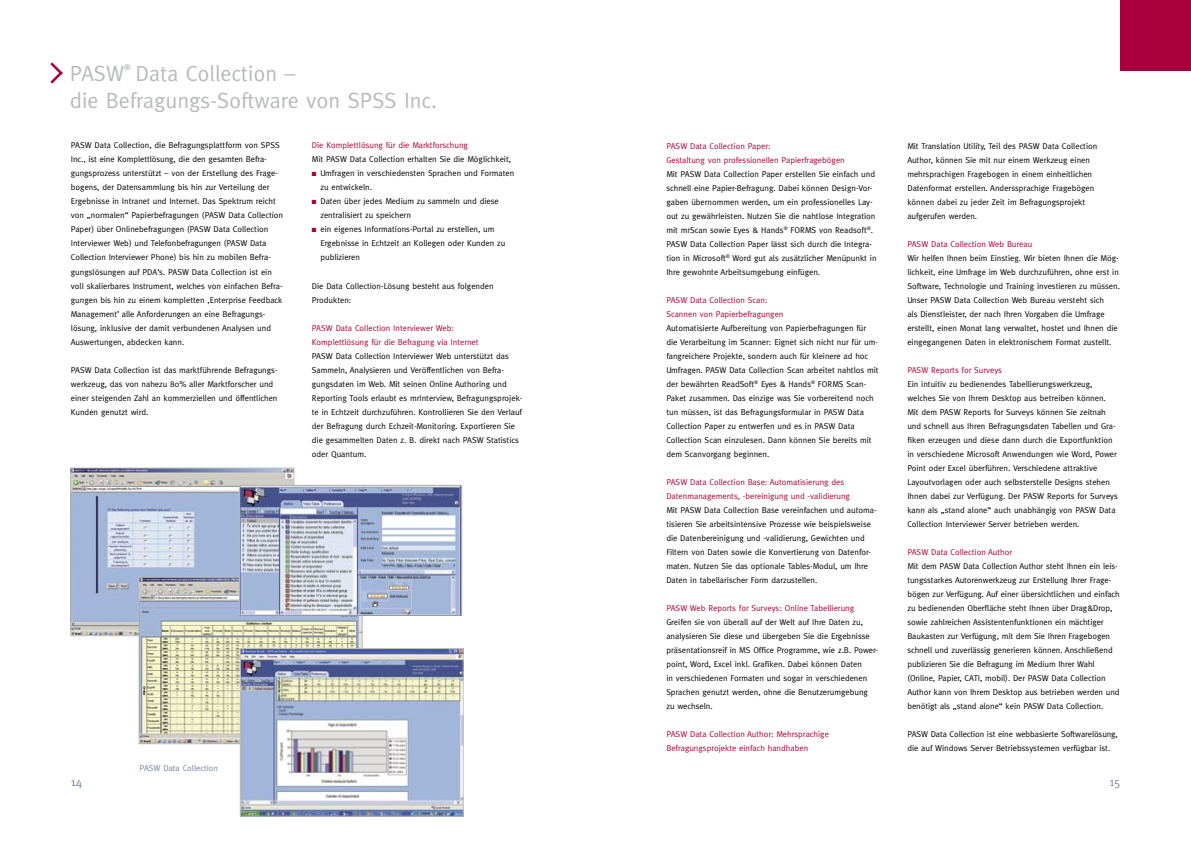
<style>
.page{position:relative;width:1191px;height:842px;background:#fff}
.page>*{position:absolute;margin:0;border:0;box-sizing:border-box;transform-origin:0 0}
.head{font:22px "Meta";color:#b8babb}
.t1{font:12px "Meta";color:#74869b}
.copy{font:8.5px/14px "Meta";color:#000}
.copy-2{font:8.5px "Meta";color:#a9003d}
.copy-3{font:8.5px "Meta";color:#74869b}
.head-2{font:700 8px "Meta";color:#b8babb}
.s1{color:#a9003d}
</style>
<div class="page">
<div style="left:1120px;top:0;width:71px;height:71px;background:#a9003d"></div>
<img style="left:73px;top:470px;width:219px;height:164px">
<div style="left:71px;top:468px;width:223px;height:168px;border:1px solid #c0c0c0"></div>
<img style="left:141px;top:579px;width:219px;height:163px">
<div style="left:139px;top:577px;width:223px;height:167px;border:1px solid #c0c0c0"></div>
<img style="left:241px;top:487px;width:219px;height:126px">
<div style="left:239px;top:485px;width:223px;height:130px;border:1px solid #c0c0c0"></div>
<img style="left:242px;top:650px;width:219px;height:164px">
<div style="left:240px;top:648px;width:223px;height:168px;border:1px solid #c0c0c0"></div>
<svg style="left:50px;top:62px;width:13px;height:22px"></svg>
<p class="head" style="left:70px;top:60px;width:56px">PASW</p>
<p class="head-2" style="left:124px;top:62px;width:8px">®</p>
<p class="head" style="left:136px;top:60px;width:161px">Data Collection –</p>
<p class="head" style="left:70px;top:87px;width:368px">die Befragungs-Software von SPSS Inc.</p>
<p class="copy" style="left:71px;top:138px;width:214px">PASW Data Collection, die Befragungsplattform von SPSS Inc., ist eine Komplettlösung, die den gesamten Befra&shy;gungsprozess unterstützt – von der Erstellung des Frage&shy;bogens, der Datensammlung bis hin zur Verteilung der Ergebnisse in Intranet und Internet. Das Spektrum reicht von „normalen“ Papierbefragungen (PASW Data Collection Paper) über Onlinebefragungen (PASW Data Collection Interviewer Web) und Telefonbefragungen (PASW Data Collection Interviewer Phone) bis hin zu mobilen Befra&shy;gungslösungen auf PDA‘s. PASW Data Collection ist ein voll skalierbares Instrument, welches von einfachen Befra&shy;gungen bis hin zu einem kompletten ‚Enterprise Feedback Management’ alle Anforderungen an eine Befragungs&shy;lösung, inklusive der damit verbundenen Analysen und Auswertungen, abdecken kann.</p>
<p class="copy" style="left:71px;top:362px;width:208px">PASW Data Collection ist das marktführende Befragungs&shy;werkzeug, das von nahezu 80% aller Marktforscher und einer steigenden Zahl an kommerziellen und öffentlichen Kunden genutzt wird.</p>
<p class="copy-2" style="left:312px;top:141px;width:158px">Die Komplettlösung für die Marktforschung</p>
<p class="copy" style="left:312px;top:152px;width:201px">Mit PASW Data Collection erhalten Sie die Möglichkeit,</p>
<p class="copy" style="left:312px;top:166px;width:204px"><span class="s1">■</span> Umfragen in verschiedensten Sprachen und Formaten</p>
<p class="copy" style="left:320px;top:180px;width:53px">zu entwickeln.</p>
<p class="copy" style="left:312px;top:194px;width:188px"><span class="s1">■</span> Daten über jedes Medium zu sammeln und diese</p>
<p class="copy" style="left:320px;top:208px;width:92px">zentralisiert zu speichern</p>
<p class="copy" style="left:312px;top:222px;width:184px"><span class="s1">■</span> ein eigenes Informations-Portal zu erstellen, um</p>
<p class="copy" style="left:320px;top:236px;width:186px">Ergebnisse in Echtzeit an Kollegen oder Kunden zu publizieren</p>
<p class="copy" style="left:312px;top:278px;width:183px">Die Data Collection-Lösung besteht aus folgenden<br>Produkten:</p>
<p class="copy-2" style="left:312px;top:323px;width:144px">PASW Data Collection Interviewer Web:</p>
<p class="copy-2" style="left:312px;top:337px;width:168px">Komplettlösung für die Befragung via Internet</p>
<p class="copy" style="left:312px;top:348px;width:212px">PASW Data Collection Interviewer Web unterstützt das Sammeln, Analysieren und Veröffentlichen von Befra&shy;gungsdaten im Web. Mit seinen Online Authoring und Reporting Tools erlaubt es mrInterview, Befragungsprojek&shy;te in Echtzeit durchzuführen. Kontrollieren Sie den Verlauf der Befragung durch Echzeit-Monitoring. Exportieren Sie die gesammelten Daten z. B. direkt nach PASW Statistics oder Quantum.</p>
<p class="t1" style="left:71px;top:775px;width:13px">14</p>
<p class="copy-3" style="left:140px;top:763px;width:80px">PASW Data Collection</p>
<p class="copy-2" style="left:666px;top:141px;width:106px">PASW Data Collection Paper:</p>
<p class="copy-2" style="left:666px;top:155px;width:180px">Gestaltung von professionellen Papierfragebögen</p>
<p class="copy" style="left:666px;top:166px;width:212px">Mit PASW Data Collection Paper erstellen Sie einfach und schnell eine Papier-Befragung. Dabei können Design-Vor&shy;gaben übernommen werden, um ein professionelles Lay&shy;out zu gewährleisten. Nutzen Sie die nahtlose Integration mit mrScan sowie Eyes &amp; Hands<sup>®</sup> FORMS von Readsoft<sup>®</sup>.<br>PASW Data Collection Paper lässt sich durch die Integra&shy;tion in Microsoft<sup>®</sup> Word gut als zusätzlicher Menüpunkt in Ihre gewohnte Arbeitsumgebung einfügen.</p>
<p class="copy-2" style="left:666px;top:295px;width:103px">PASW Data Collection Scan:</p>
<p class="copy-2" style="left:666px;top:309px;width:119px">Scannen von Papierbefragungen</p>
<p class="copy" style="left:666px;top:320px;width:201px">Automatisierte Aufbereitung von Papierbefragungen für</p>
<p class="copy" style="left:666px;top:334px;width:213px">die Verarbeitung im Scanner: Eignet sich nicht nur für um&shy;fangreichere Projekte, sondern auch für kleinere ad hoc</p>
<p class="copy" style="left:666px;top:362px;width:214px">Umfragen. PASW Data Collection Scan arbeitet nahtlos mit der bewährten ReadSoft<sup>®</sup> Eyes &amp; Hands<sup>®</sup> FORMS Scan-Paket zusammen. Das einzige was Sie vorbereitend noch tun müssen, ist das Befragungsformular in PASW Data Collection Paper zu entwerfen und es in PASW Data</p>
<p class="copy" style="left:666px;top:432px;width:207px">Collection Scan einzulesen. Dann können Sie bereits mit dem Scanvorgang beginnen.</p>
<p class="copy-2" style="left:666px;top:477px;width:179px">PASW Data Collection Base: Automatisierung des</p>
<p class="copy-2" style="left:666px;top:491px;width:185px">Datenmanagements, -bereinigung und -validierung</p>
<p class="copy" style="left:666px;top:502px;width:212px">Mit PASW Data Collection Base vereinfachen und automa&shy;tisieren Sie arbeitsintensive Prozesse wie beispielsweise die Datenbereinigung und -validierung, Gewichten und Filtern von Daten sowie die Konvertierung von Datenfor&shy;maten. Nutzen Sie das optionale Tables-Modul, um Ihre Daten in tabellarischer Form darzustellen.</p>
<p class="copy-2" style="left:666px;top:603px;width:189px">PASW Web Reports for Surveys: Online Tabellierung</p>
<p class="copy" style="left:666px;top:614px;width:198px">Greifen sie von überall auf der Welt auf Ihre Daten zu,</p>
<p class="copy" style="left:666px;top:628px;width:205px">analysieren Sie diese und übergeben Sie die Ergebnisse</p>
<p class="copy" style="left:666px;top:642px;width:213px">präsentationsreif in MS Office Programme, wie z.B. Power&shy;point, Word, Excel inkl. Grafiken. Dabei können Daten</p>
<p class="copy" style="left:666px;top:670px;width:202px">in verschiedenen Formaten und sogar in verschiedenen</p>
<p class="copy" style="left:666px;top:684px;width:203px">Sprachen genutzt werden, ohne die Benutzerumgebung</p>
<p class="copy" style="left:666px;top:698px;width:48px">zu wechseln.</p>
<p class="copy-2" style="left:666px;top:729px;width:164px">PASW Data Collection Author: Mehrsprachige</p>
<p class="copy-2" style="left:666px;top:743px;width:143px">Befragungsprojekte einfach handhaben</p>
<p class="copy" style="left:907px;top:138px;width:191px">Mit Translation Utility, Teil des PASW Data Collection</p>
<p class="copy" style="left:907px;top:152px;width:184px">Author, können Sie mit nur einem Werkzeug einen</p>
<p class="copy" style="left:907px;top:166px;width:186px">mehrsprachigen Fragebogen in einem einheitlichen</p>
<p class="copy" style="left:907px;top:180px;width:188px">Datenformat erstellen. Anderssprachige Fragebögen</p>
<p class="copy" style="left:907px;top:194px;width:179px">können dabei zu jeder Zeit im Befragungsprojekt</p>
<p class="copy" style="left:907px;top:208px;width:71px">aufgerufen werden.</p>
<p class="copy-2" style="left:907px;top:239px;width:126px">PASW Data Collection Web Bureau</p>
<p class="copy" style="left:907px;top:250px;width:213px">Wir helfen Ihnen beim Einstieg. Wir bieten Ihnen die Mög&shy;lichkeit, eine Umfrage im Web durchzuführen, ohne erst in</p>
<p class="copy" style="left:907px;top:278px;width:214px">Software, Technologie und Training investieren zu müssen.</p>
<p class="copy" style="left:907px;top:292px;width:212px">Unser PASW Data Collection Web Bureau versteht sich<br>als Dienstleister, der nach Ihren Vorgaben die Umfrage erstellt, einen Monat lang verwaltet, hostet und Ihnen die eingegangenen Daten in elektronischem Format zustellt.</p>
<p class="copy-2" style="left:907px;top:365px;width:96px">PASW Reports for Surveys</p>
<p class="copy" style="left:907px;top:376px;width:187px">Ein intuitiv zu bedienendes Tabellierungswerkzeug,</p>
<p class="copy" style="left:907px;top:390px;width:200px">welches Sie von Ihrem Desktop aus betreiben können.</p>
<p class="copy" style="left:907px;top:404px;width:211px">Mit dem PASW Reports for Surveys können Sie zeitnah und schnell aus Ihren Befragungsdaten Tabellen und Gra&shy;fiken erzeugen und diese dann durch die Exportfunktion in verschiedene Microsoft Anwendungen wie Word, Power</p>
<p class="copy" style="left:907px;top:460px;width:191px">Point oder Excel überführen. Verschiedene attraktive</p>
<p class="copy" style="left:907px;top:474px;width:204px">Layoutvorlagen oder auch selbsterstelle Designs stehen</p>
<p class="copy" style="left:907px;top:488px;width:212px">Ihnen dabei zur Verfügung. Der PASW Reports for Surveys kann als „stand alone“ auch unabhängig von PASW Data<br>Collection Interviewer Server betrieben werden.</p>
<p class="copy-2" style="left:907px;top:547px;width:106px">PASW Data Collection Author</p>
<p class="copy" style="left:907px;top:558px;width:214px">Mit dem PASW Data Collection Author steht Ihnen ein leis&shy;tungsstarkes Autorenwerkzeug zur Erstellung Ihrer Frage&shy;bögen zur Verfügung. Auf einer übersichtlichen und einfach zu bedienenden Oberfläche steht Ihnen über Drag&amp;Drop, sowie zahlreichen Assistentenfunktionen ein mächtiger Baukasten zur Verfügung, mit dem Sie Ihren Fragebogen schnell und zuverlässig generieren können. Anschließend publizieren Sie die Befragung im Medium Ihrer Wahl (Online, Papier, CATI, mobil). Der PASW Data Collection Author kann von Ihrem Desktop aus betrieben werden und benötigt als „stand alone“ kein PASW Data Collection.</p>
<p class="copy" style="left:907px;top:726px;width:212px">PASW Data Collection ist eine webbasierte Softwarelösung, die auf Windows Server Betriebssystemen verfügbar ist.</p>
<p class="t1" style="left:1109px;top:775px;width:13px">15</p>
</div>
